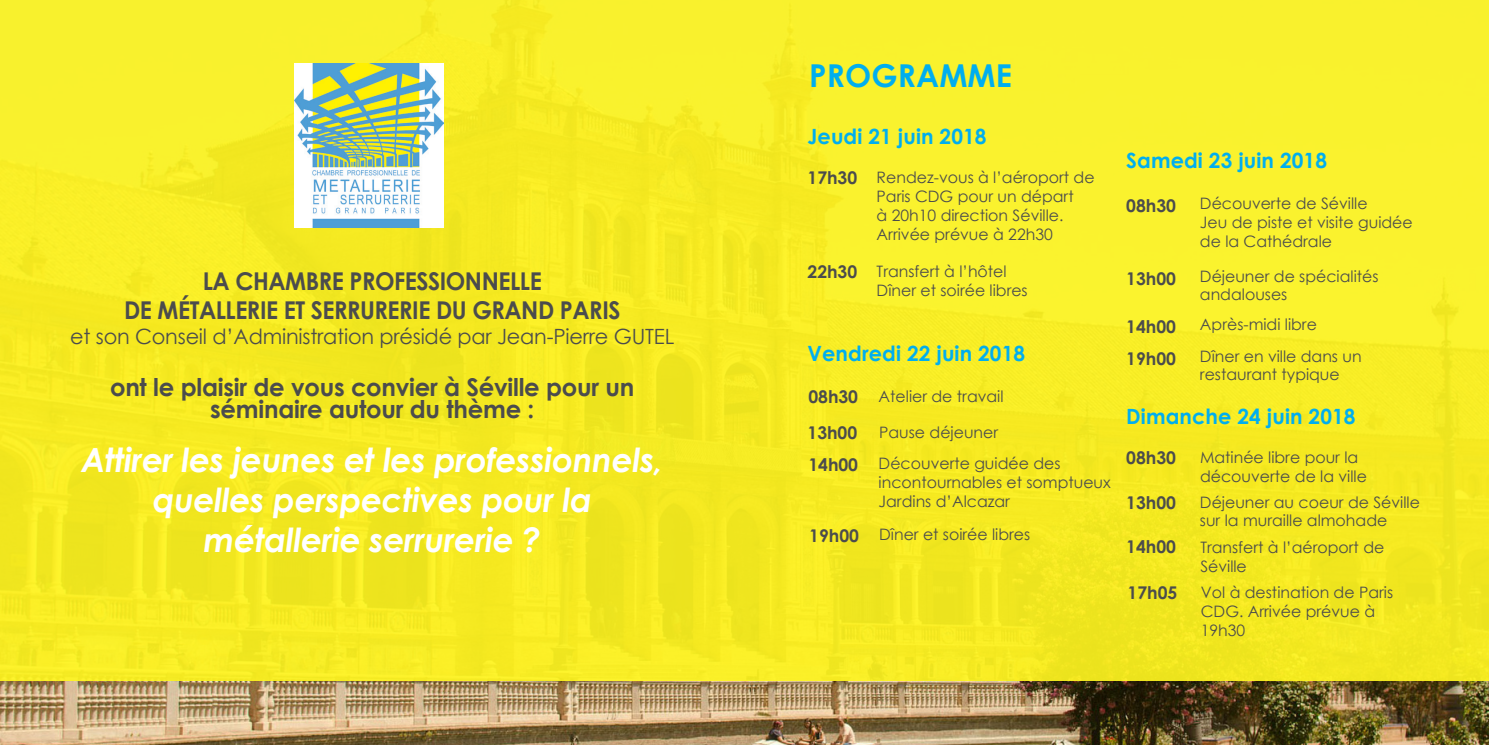
<style>
.page{position:relative;width:1489px;height:745px;background:#fff}
.page>*{position:absolute;margin:0;border:0;box-sizing:border-box;transform-origin:0 0}
.t1{font:italic 700 33.25px/39.9px "Century Gothic";letter-spacing:-.01em;color:#fff;text-align:center}
.t2{font:700 31.5px "Century Gothic";letter-spacing:.005em;color:#00aeef}
.t3{font:700 24.5px/22.1px "Century Gothic";letter-spacing:-.02em;color:#4b4c4d;text-align:center}
.t4{font:700 24.5px/29.4px "Century Gothic";letter-spacing:-.02em;color:#4b4c4d;text-align:center;scale:.95 1}
.t5{font:700 21px "Century Gothic";letter-spacing:.005em;color:#00aeef}
.t6{font:21px "Century Gothic";letter-spacing:-.01em;color:#4b4c4d}
.t7{font:700 17.5px "Century Gothic";color:#4b4c4d}
.t8{font:15.75px/18.9px "Century Gothic";color:#4b4c4d}
</style>
<div class="page">
<img style="left:0;top:680px;width:1488px;height:64px">
<div style="left:0;top:0;width:1488px;height:680px;background:#f8ed25"></div>
<img style="left:294px;top:63px;width:149px;height:164px">
<p class="t4" style="left:124px;top:265px;width:524px">LA CHAMBRE PROFESSIONNELLE<br>DE MÉTALLERIE ET SERRURERIE DU GRAND PARIS</p>
<p class="t6" style="left:70px;top:322px;width:605px">et son Conseil d’Administration présidé par Jean-Pierre GUTEL</p>
<p class="t3" style="left:110px;top:374px;width:526px">ont le plaisir de vous convier à Séville pour un séminaire autour du thème :</p>
<p class="t1" style="left:81px;top:438px;width:583px">Attirer les jeunes et les professionnels, quelles perspectives pour la métallerie serrurerie ?</p>
<p class="t2" style="left:809px;top:52px;width:204px">PROGRAMME</p>
<p class="t5" style="left:807px;top:120px;width:180px">Jeudi 21 juin 2018</p>
<p class="t7" style="left:807px;top:164px;width:51px">17h30</p>
<p class="t8" style="left:876px;top:167px;width:219px">Rendez-vous à l’aéroport de<br>Paris CDG pour un départ<br>à 20h10 direction Séville.<br>Arrivée prévue à 22h30</p>
<p class="t8" style="left:876px;top:261px;width:132px">Transfert à l’hôtel</p>
<p class="t8" style="left:876px;top:280px;width:153px">Dîner et soirée libres</p>
<p class="t7" style="left:807px;top:258px;width:51px">22h30</p>
<p class="t5" style="left:807px;top:337px;width:219px">Vendredi 22 juin 2018</p>
<p class="t7" style="left:808px;top:383px;width:51px">08h30</p>
<p class="t8" style="left:878px;top:386px;width:126px">Atelier de travail</p>
<p class="t7" style="left:807px;top:419px;width:51px">13h00</p>
<p class="t8" style="left:879px;top:422px;width:120px">Pause déjeuner</p>
<p class="t7" style="left:808px;top:450px;width:51px">14h00</p>
<p class="t8" style="left:878px;top:453px;width:233px">Découverte guidée des incontournables et somptueux<br>Jardins d’Alcazar</p>
<p class="t7" style="left:809px;top:522px;width:51px">19h00</p>
<p class="t8" style="left:879px;top:524px;width:153px">Dîner et soirée libres</p>
<p class="t5" style="left:1126px;top:144px;width:202px">Samedi 23 juin 2018</p>
<p class="t7" style="left:1126px;top:192px;width:51px">08h30</p>
<p class="t8" style="left:1199px;top:193px;width:169px">Découverte de Séville</p>
<p class="t8" style="left:1199px;top:212px;width:214px">Jeu de piste et visite guidée de la Cathédrale</p>
<p class="t8" style="left:1199px;top:266px;width:180px">Déjeuner de spécialités andalouses</p>
<p class="t7" style="left:1126px;top:265px;width:51px">13h00</p>
<p class="t7" style="left:1126px;top:313px;width:51px">14h00</p>
<p class="t8" style="left:1199px;top:314px;width:118px">Après-midi libre</p>
<p class="t8" style="left:1199px;top:346px;width:163px">Dîner en ville dans un restaurant typique</p>
<p class="t7" style="left:1126px;top:345px;width:51px">19h00</p>
<p class="t5" style="left:1126px;top:400px;width:231px">Dimanche 24 juin 2018</p>
<p class="t7" style="left:1126px;top:444px;width:51px">08h30</p>
<p class="t8" style="left:1199px;top:447px;width:168px">Matinée libre pour la découverte de la ville</p>
<p class="t8" style="left:1199px;top:492px;width:221px">Déjeuner au coeur de Séville sur la muraille almohade</p>
<p class="t7" style="left:1126px;top:489px;width:51px">13h00</p>
<p class="t7" style="left:1126px;top:532px;width:51px">14h00</p>
<p class="t8" style="left:1200px;top:537px;width:185px">Transfert à l’aéroport de<br>Séville</p>
<p class="t8" style="left:1200px;top:582px;width:194px">Vol à destination de Paris<br>CDG. Arrivée prévue à<br>19h30</p>
<p class="t7" style="left:1127px;top:579px;width:51px">17h05</p>
</div>
